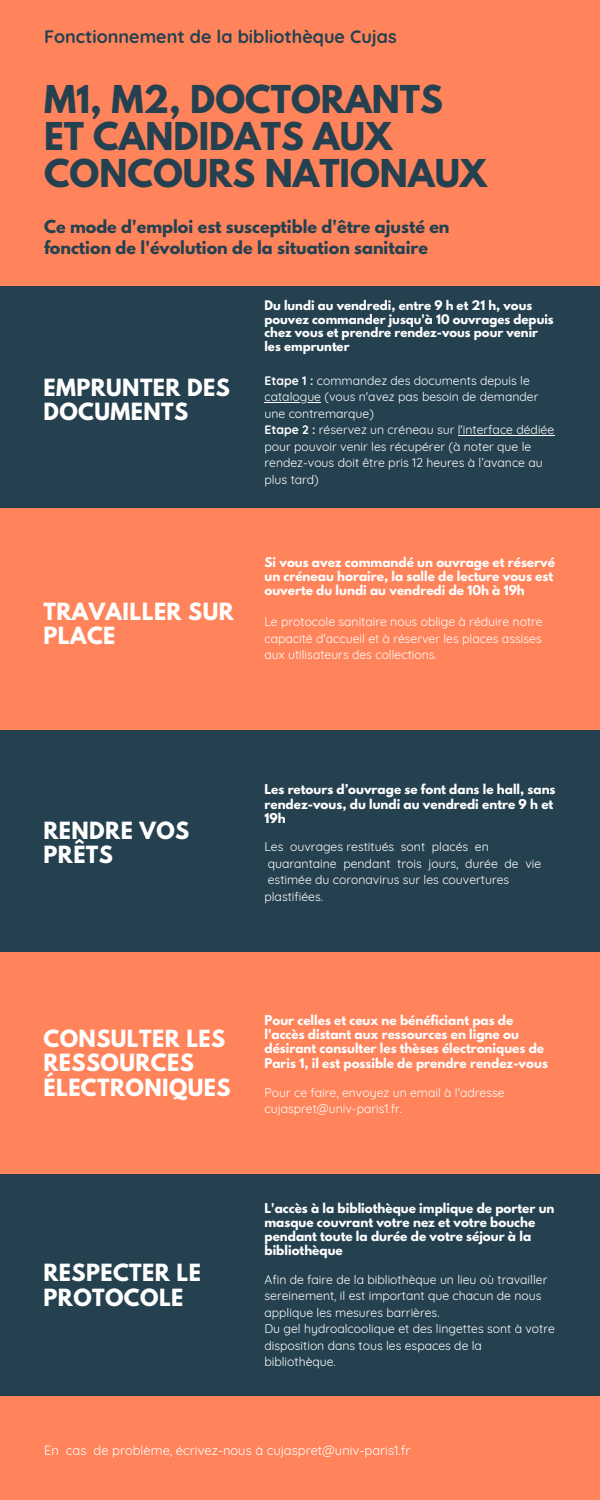
<style>
.page{position:relative;width:600px;height:1500px;background:#ff845b}
.page>*{position:absolute;margin:0;border:0;box-sizing:border-box;transform-origin:0 0}
.t1{font:700 34px/36.8px "League Spartan";color:#25414f}
.t2{font:700 21px/24.8px "League Spartan";letter-spacing:.02em;color:#fff}
.t3{font:700 18px "Quicksand";color:#25414f}
.t4{font:700 16px/21px "League Spartan";color:#25414f}
.t5{font:13px "Quicksand";color:#fff}
.t6{font:12.2px/16.5px "Quicksand";color:#fff}
.t7{font:700 12px/14.2px "League Spartan";color:#fff}
.t8{font:700 11.7px/13.5px "League Spartan";color:#fff}
.s1{font-weight:700}
</style>
<div class="page">
<div style="left:0;top:286px;width:600px;height:222px;background:#25414f"></div>
<hr style="left:264px;top:402px;width:57px;height:1px;background:#fff">
<hr style="left:458px;top:435px;width:96px;height:1px;background:#fff">
<div style="left:0;top:730px;width:600px;height:222px;background:#25414f"></div>
<div style="left:0;top:1174px;width:600px;height:222px;background:#25414f"></div>
<h3 class="t3" style="left:44px;top:25px;width:354px">Fonctionnement de la bibliothèque Cujas</h3>
<h1 class="t1" style="left:44px;top:86px;width:445px">M1, M2, DOCTORANTS<br>ET CANDIDATS AUX<br>CONCOURS NATIONAUX</h1>
<h3 class="t4" style="left:44px;top:218px;width:407px">Ce mode d'emploi est susceptible d'être ajusté en fonction de l'évolution de la situation sanitaire</h3>
<h2 class="t2" style="left:44px;top:377px;width:188px">EMPRUNTER DES<br>DOCUMENTS</h2>
<h2 class="t2" style="left:44px;top:602px;width:192px">TRAVAILLER SUR<br>PLACE</h2>
<p class="t8" style="left:264px;top:300px;width:291px">Du lundi au vendredi, entre 9 h et 21 h, vous pouvez commander jusqu'à 10 ouvrages depuis chez vous et prendre rendez-vous pour venir les emprunter</p>
<p class="t6" style="left:264px;top:372px;width:291px"><span class="s1">Etape 1 :</span> commandez des documents depuis le catalogue (vous n'avez pas besoin de demander une contremarque)<br><span class="s1">Etape 2 :</span> réservez un créneau sur l'interface dédiée pour pouvoir venir les récupérer (à noter que le rendez-vous doit être pris 12 heures à l’avance au plus tard)</p>
<p class="t7" style="left:264px;top:556px;width:292px">Si vous avez commandé un ouvrage et réservé un créneau horaire, la salle de lecture vous est ouverte du lundi au vendredi de 10h à 19h</p>
<p class="t6" style="left:264px;top:613px;width:280px;text-align:justify">Le protocole sanitaire nous oblige à réduire notre capacité d'accueil et à réserver les places assises aux utilisateurs des collections.</p>
<h2 class="t2" style="left:44px;top:821px;width:147px">RENDRE VOS<br>PRÊTS</h2>
<p class="t7" style="left:264px;top:784px;width:293px">Les retours d’ouvrage se font dans le hall, sans rendez-vous, du lundi au vendredi entre 9 h et<br>19h</p>
<p class="t6" style="left:264px;top:839px;width:278px">Les ouvrages restitués sont placés en quarantaine pendant trois jours, durée de vie estimée du coronavirus sur les couvertures plastifiées.</p>
<h2 class="t2" style="left:44px;top:1028px;width:188px">CONSULTER LES<br>RESSOURCES<br>ÉLECTRONIQUES</h2>
<h2 class="t2" style="left:44px;top:1263px;width:159px">RESPECTER LE<br>PROTOCOLE</h2>
<p class="t7" style="left:264px;top:1014px;width:285px">Pour celles et ceux ne bénéficiant pas de l'accès distant aux ressources en ligne ou désirant consulter les thèses électroniques de Paris 1, il est possible de prendre rendez-vous</p>
<p class="t6" style="left:264px;top:1084px;width:242px">Pour ce faire, envoyez un email à l'adresse cujaspret@univ-paris1.fr.</p>
<p class="t7" style="left:264px;top:1202px;width:292px">L'accès à la bibliothèque implique de porter un masque couvrant votre nez et votre bouche pendant toute la durée de votre séjour à la bibliothèque</p>
<p class="t6" style="left:264px;top:1271px;width:292px">Afin de faire de la bibliothèque un lieu où travailler sereinement, il est important que chacun de nous applique les mesures barrières.<br>Du gel hydroalcoolique et des lingettes sont à votre disposition dans tous les espaces de la bibliothèque.</p>
<p class="t5" style="left:44px;top:1442px;width:368px">En cas de problème, écrivez-nous à cujaspret@univ-paris1.fr</p>
</div>
